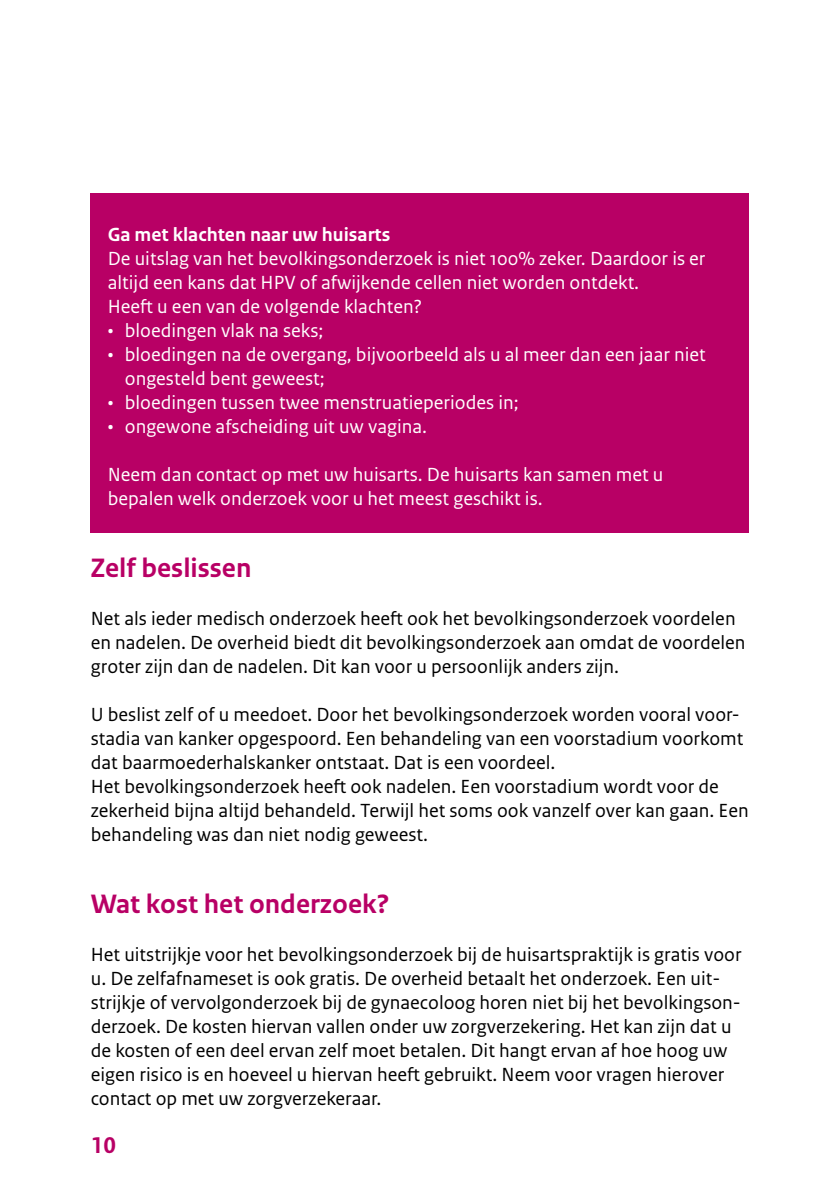
<style>
.page{position:relative;width:840px;height:1191px;background:#fff}
.page>*{position:absolute;margin:0;border:0;box-sizing:border-box;transform-origin:0 0}
.H3_Subkop{font:700 28px "Rijksoverheid Sans Text";color:#b80065}
.t1{font:700 24px "Rijksoverheid Sans Text";color:#b80065}
.P_Platte_tekst{font:20px/24px "Rijksoverheid Sans Text";color:#000}
.P_Kadertekstje{font:20px/24px "Rijksoverheid Sans Text";color:#fff}
.t2{font:700 20px "Rijksoverheid Sans Text";color:#fff}
</style>
<div class="page">
<div style="left:91px;top:193px;width:657px;height:339px;background:#b80065"></div>
<h4 class="t2" style="left:108px;top:223px;width:284px">Ga met klachten naar uw huisarts</h4>
<p class="P_Kadertekstje" style="left:108px;top:247px;width:599px">De uitslag van het bevolkingsonderzoek is niet 100% zeker. Daardoor is er altijd een kans dat HPV of afwijkende cellen niet worden ontdekt.</p>
<p class="P_Kadertekstje" style="left:108px;top:295px;width:316px">Heeft u een van de volgende klachten?</p>
<p class="P_Kadertekstje" style="left:108px;top:319px;width:217px">• bloedingen vlak na seks;</p>
<p class="P_Kadertekstje" style="left:125px;top:343px;width:582px;text-indent:-17px">• bloedingen na de overgang, bijvoorbeeld als u al meer dan een jaar niet ongesteld bent geweest;</p>
<p class="P_Kadertekstje" style="left:108px;top:391px;width:412px">• bloedingen tussen twee menstruatieperiodes in;</p>
<p class="P_Kadertekstje" style="left:108px;top:415px;width:320px">• ongewone afscheiding uit uw vagina.</p>
<p class="P_Kadertekstje" style="left:108px;top:463px;width:556px">Neem dan contact op met uw huisarts. De huisarts kan samen met u bepalen welk onderzoek voor u het meest geschikt is.</p>
<h3 class="H3_Subkop" style="left:91px;top:552px;width:162px">Zelf beslissen</h3>
<p class="P_Platte_tekst" style="left:91px;top:607px;width:655px">Net als ieder medisch onderzoek heeft ook het bevolkingsonderzoek voordelen en nadelen. De overheid biedt dit bevolkingsonderzoek aan omdat de voordelen groter zijn dan de nadelen. Dit kan voor u persoonlijk anders zijn.</p>
<p class="P_Platte_tekst" style="left:91px;top:703px;width:653px">U beslist zelf of u meedoet. Door het bevolkingsonderzoek worden vooral voor&shy;stadia van kanker opgespoord. Een behandeling van een voorstadium voorkomt dat baarmoederhalskanker ontstaat. Dat is een voordeel.</p>
<p class="P_Platte_tekst" style="left:91px;top:775px;width:659px">Het bevolkingsonderzoek heeft ook nadelen. Een voorstadium wordt voor de zekerheid bijna altijd behandeld. Terwijl het soms ook vanzelf over kan gaan. Een behandeling was dan niet nodig geweest.</p>
<h3 class="H3_Subkop" style="left:91px;top:888px;width:300px">Wat kost het onderzoek?</h3>
<p class="P_Platte_tekst" style="left:91px;top:943px;width:652px">Het uitstrijkje voor het bevolkingsonderzoek bij de huisartspraktijk is gratis voor u. De zelfafnameset is ook gratis. De overheid betaalt het onderzoek. Een uit&shy;strijkje of vervolgonderzoek bij de gynaecoloog horen niet bij het bevolkingson&shy;derzoek. De kosten hiervan vallen onder uw zorgverzekering. Het kan zijn dat u de kosten of een deel ervan zelf moet betalen. Dit hangt ervan af hoe hoog uw eigen risico is en hoeveel u hiervan heeft gebruikt. Neem voor vragen hierover contact op met uw zorgverzekeraar.</p>
<p class="t1" style="left:91px;top:1131px;width:27px">10</p>
</div>
